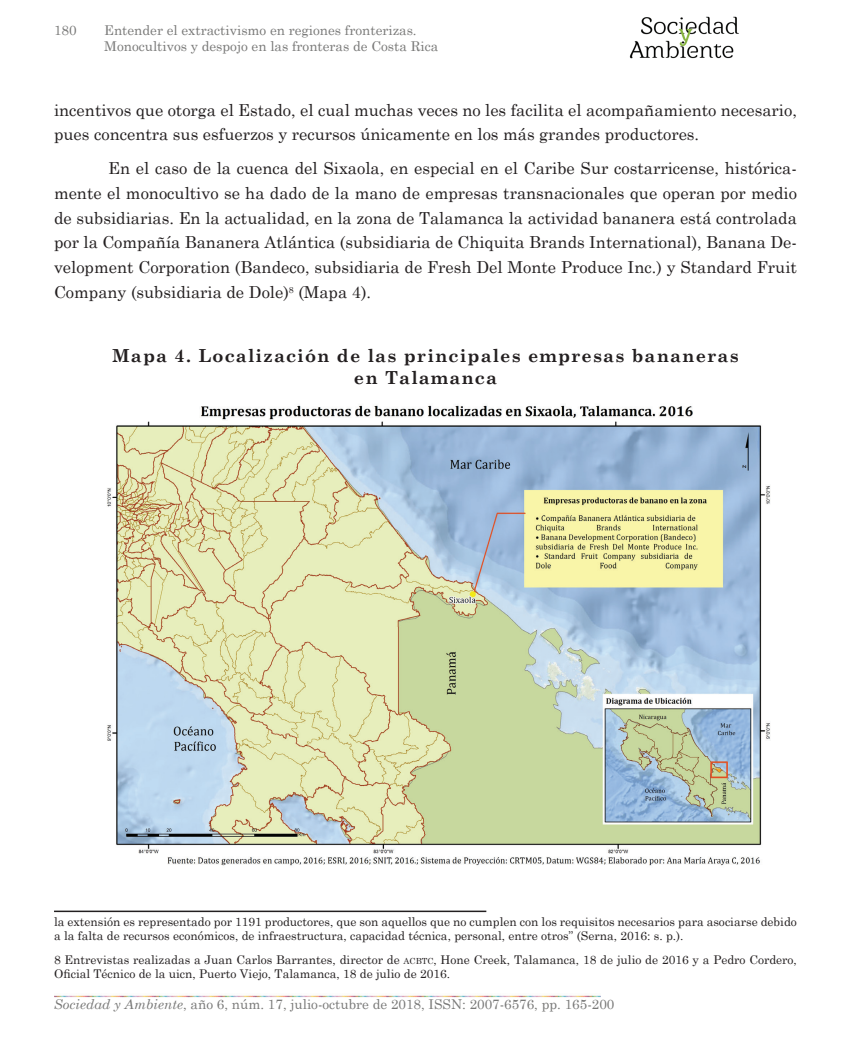
<style>
.page{position:relative;width:851px;height:1063px;background:#fff}
.page>*{position:absolute;margin:0;border:0;box-sizing:border-box;transform-origin:0 0}
.t1{font:700 18px/21.6px "Century Schoolbook";letter-spacing:.06em;color:#231f20;text-align:center}
.t2{font:16.5px/24.8px "Century Schoolbook";color:#231f20}
.t3{font:13.5px/16.2px "Century Schoolbook";color:#797978}
.t4{font:12px/14.4px "Century Schoolbook";color:#231f20}
.s1{font-size:8.4px}
.s2{font-style:italic}
</style>
<div class="page">
<img style="left:629px;top:16px;width:110px;height:42px">
<img style="left:54px;top:995px;width:67px;height:3px">
<img style="left:121px;top:995px;width:66px;height:3px">
<img style="left:187px;top:995px;width:67px;height:3px">
<img style="left:254px;top:995px;width:66px;height:3px">
<img style="left:320px;top:995px;width:66px;height:3px">
<img style="left:386px;top:995px;width:67px;height:3px">
<img style="left:453px;top:995px;width:66px;height:3px">
<img style="left:519px;top:995px;width:81px;height:3px">
<img style="left:107px;top:405px;width:663px;height:461px">
<hr style="left:54px;top:911px;width:432px;height:1px;background:#231f20">
<p class="t3" style="left:54px;top:21px;width:24px">180</p>
<p class="t3" style="left:104px;top:21px;width:335px">Entender el extractivismo en regiones fronterizas.<br>Monocultivos y despojo en las fronteras de Costa Rica</p>
<p class="t2" style="left:54px;top:97px;width:744px">incentivos que otorga el Estado, el cual muchas veces no les facilita el acompañamiento necesario, pues concentra sus esfuerzos y recursos únicamente en los más grandes productores.</p>
<p class="t2" style="left:54px;top:155px;width:744px;text-align:justify;text-indent:54px">En el caso de la cuenca del Sixaola, en especial en el Caribe Sur costarricense, histórica&shy;mente el monocultivo se ha dado de la mano de empresas transnacionales que operan por medio de subsidiarias. En la actualidad, en la zona de Talamanca la actividad bananera está controlada por la Compañía Bananera Atlántica (subsidiaria de Chiquita Brands International), Banana De&shy;velopment Corporation (Bandeco, subsidiaria de Fresh Del Monte Produce Inc.) y Standard Fruit Company (subsidiaria de Dole)<sup>8</sup> (Mapa 4).</p>
<p class="t1" style="left:112px;top:345px;width:628px">Mapa 4. Localización de las principales empresas bananeras en Talamanca</p>
<p class="t4" style="left:54px;top:914px;width:744px">la extensión es representado por 1191 productores, que son aquellos que no cumplen con los requisitos necesarios para asociarse debido a la falta de recursos económicos, de infraestructura, capacidad técnica, personal, entre otros” (Serna, 2016: s. p.).</p>
<p class="t4" style="left:54px;top:952px;width:744px">8 Entrevistas realizadas a Juan Carlos Barrantes, director de <span class="s1">ACBTC</span>, Hone Creek, Talamanca, 18 de julio de 2016 y a Pedro Cordero,<br>Oficial Técnico de la uicn, Puerto Viejo, Talamanca, 18 de julio de 2016.</p>
<p class="t3" style="left:54px;top:996px;width:562px"><span class="s2">Sociedad y Ambiente</span>, año 6, núm. 17, julio-octubre de 2018, ISSN: 2007-6576, pp. 165-200</p>
</div>
